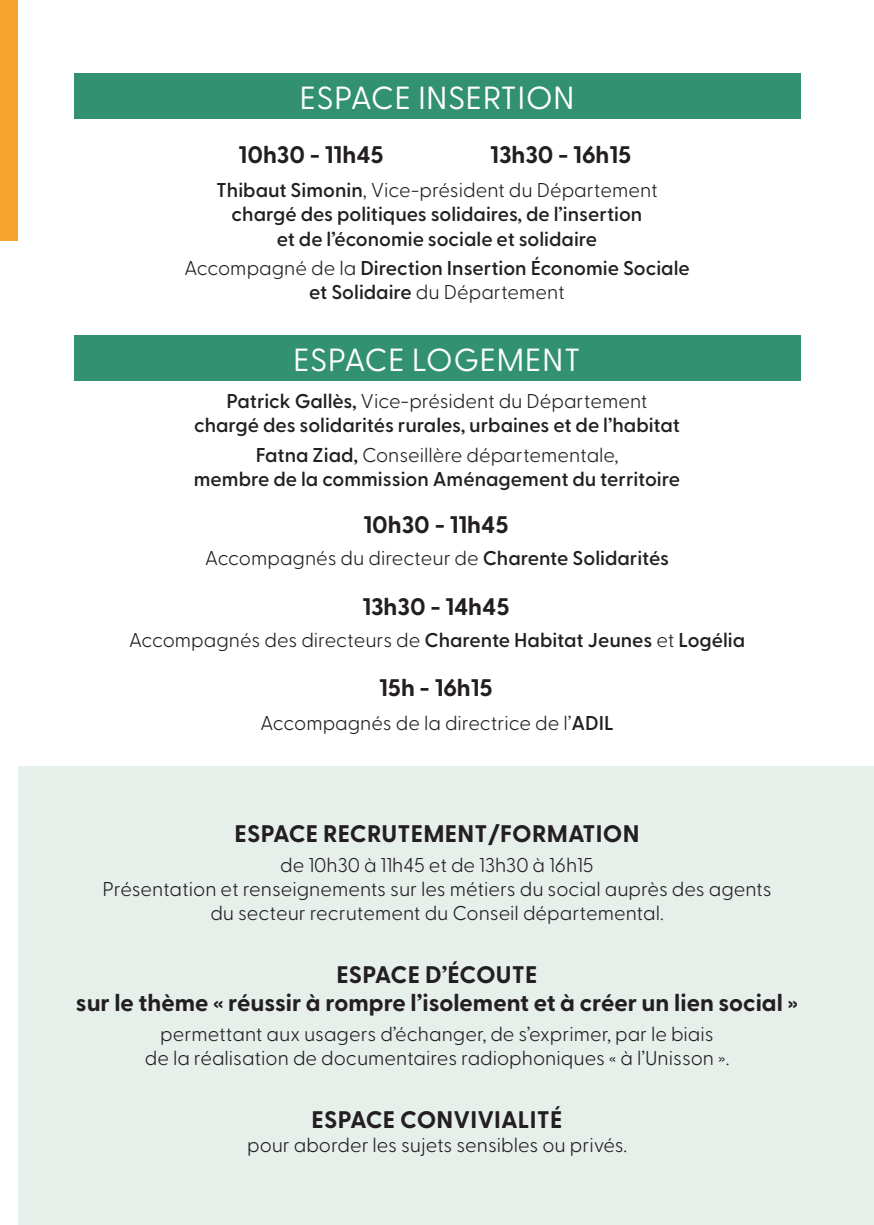
<style>
.page{position:relative;width:874px;height:1225px;background:#fff}
.page>*{position:absolute;margin:0;border:0;box-sizing:border-box;transform-origin:0 0}
.t1{font:32px "Greycliff CF";letter-spacing:.01em;color:#fff}
.t2{font:700 24px/28.8px "Greycliff CF";color:#231f20;text-align:center}
.t3{font:300 20px/24px "Greycliff CF";color:#231f20;text-align:center}
.t4{font:600 20px/24px "Greycliff CF";color:#231f20;text-align:center}
.s1{font-weight:300}
.s2{font-weight:600}
</style>
<div class="page">
<div style="left:74px;top:74px;width:725px;height:45px;background:#319170"></div>
<div style="left:74px;top:336px;width:725px;height:45px;background:#319170"></div>
<div style="left:0;top:0;width:17px;height:240px;background:#f5a52c"></div>
<div style="left:18px;top:767px;width:855px;height:458px;background:#e7efeb"></div>
<h1 class="t1" style="left:299px;top:74px;width:276px">ESPACE INSERTION</h1>
<p class="t2" style="left:238px;top:139px;width:146px">10h30 - 11h45</p>
<p class="t2" style="left:490px;top:139px;width:142px">13h30 - 16h15</p>
<p class="t4" style="left:216px;top:177px;width:442px">Thibaut Simonin<span class="s1">, Vice-président du Département </span>chargé des politiques solidaires, de l’insertion<br>et de l’économie sociale et solidaire</p>
<p class="t4" style="left:184px;top:255px;width:507px"><span class="s1">Accompagné de la</span> Direction Insertion Économie Sociale et Solidaire <span class="s1">du Département</span></p>
<h1 class="t1" style="left:293px;top:336px;width:289px">ESPACE LOGEMENT</h1>
<p class="t4" style="left:194px;top:388px;width:487px">Patrick Gallès, <span class="s1">Vice-président du Département </span>chargé des solidarités rurales, urbaines et de l’habitat</p>
<p class="t4" style="left:194px;top:442px;width:487px">Fatna Ziad, <span class="s1">Conseillère départementale,<br></span>membre de la commission Aménagement du territoire</p>
<p class="t2" style="left:363px;top:508px;width:146px">10h30 - 11h45</p>
<p class="t3" style="left:205px;top:544px;width:465px">Accompagnés du directeur de <span class="s2">Charente Solidarités</span></p>
<p class="t2" style="left:362px;top:591px;width:148px">13h30 - 14h45</p>
<p class="t3" style="left:129px;top:626px;width:617px">Accompagnés des directeurs de <span class="s2">Charente Habitat Jeunes</span> et <span class="s2">Logélia</span></p>
<p class="t2" style="left:379px;top:671px;width:115px">15h - 16h15</p>
<p class="t3" style="left:260px;top:710px;width:355px">Accompagnés de la directrice de l’<span class="s2">ADIL</span></p>
<p class="t2" style="left:234px;top:818px;width:406px">ESPACE RECRUTEMENT/FORMATION</p>
<p class="t3" style="left:102px;top:851px;width:670px">de 10h30 à 11h45 et de 13h30 à 16h15<br>Présentation et renseignements sur les métiers du social auprès des agents du secteur recrutement du Conseil départemental.</p>
<p class="t2" style="left:76px;top:958px;width:723px">ESPACE D’ÉCOUTE<br>sur le thème « réussir à rompre l’isolement et à créer un lien social »</p>
<p class="t3" style="left:145px;top:1020px;width:585px">permettant aux usagers d’échanger, de s’exprimer, par le biais<br>de la réalisation de documentaires radiophoniques « à l’Unisson ».</p>
<p class="t2" style="left:311px;top:1104px;width:252px">ESPACE CONVIVIALITÉ</p>
<p class="t3" style="left:247px;top:1131px;width:381px">pour aborder les sujets sensibles ou privés.</p>
</div>
